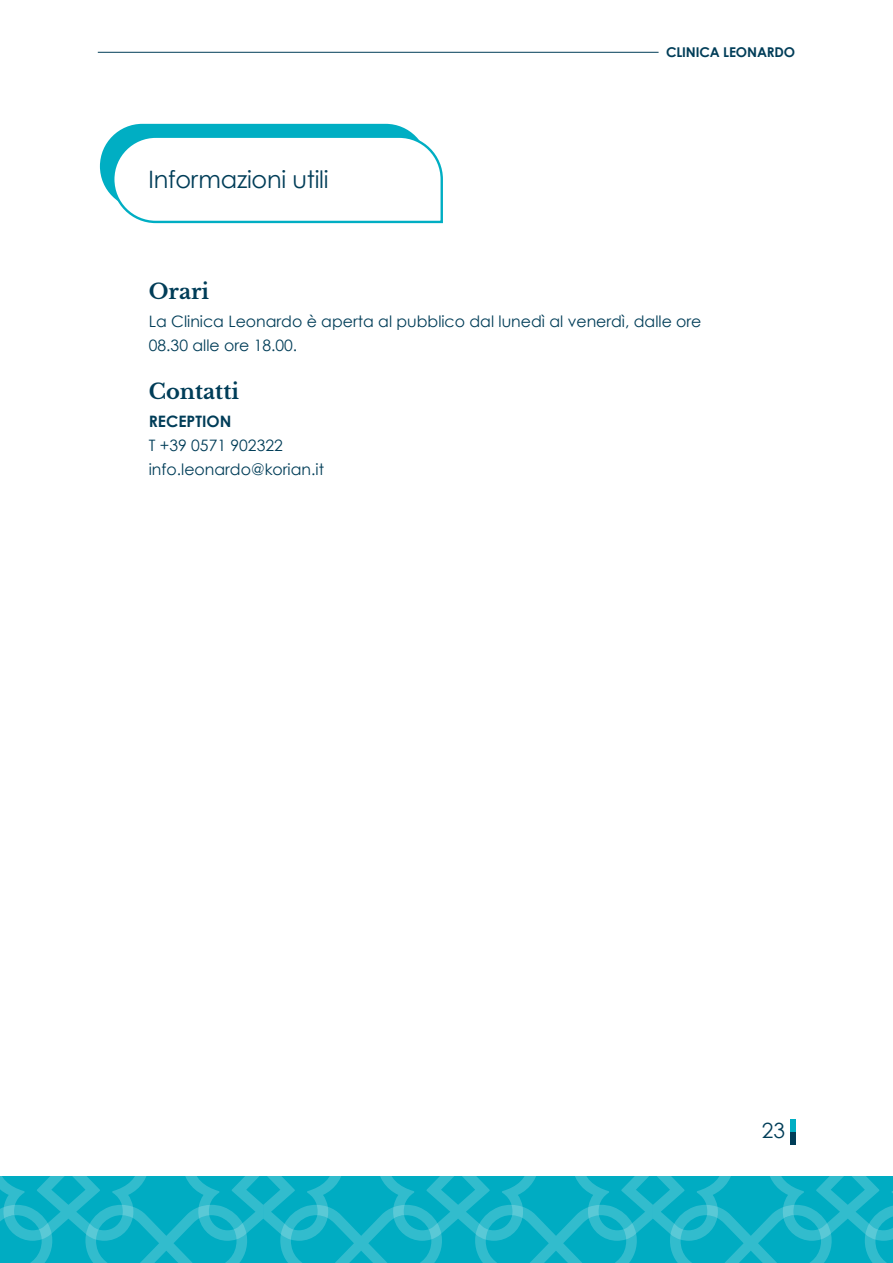
<style>
.page{position:relative;width:893px;height:1263px;background:#fff}
.page>*{position:absolute;margin:0;border:0;box-sizing:border-box;transform-origin:0 0}
.t1{font:24px "Century Gothic";letter-spacing:-.01em;color:#003d58}
.t2{font:700 21px "Libre Baskerville";color:#003d58}
.t3{font:21px "Century Gothic";color:#003d58}
.t4{font:15.75px/24px "Century Gothic";color:#003d58}
.t5{font:700 15.75px "Century Gothic";color:#003d58}
.t6{font:700 13.5px "Century Gothic";letter-spacing:-.01em;color:#003d58}
</style>
<div class="page">
<svg style="left:0;top:1176px;width:893px;height:87px;background:#14b2c6"></svg>
<div style="left:790px;top:1132px;width:5px;height:12px;background:#003d58"></div>
<div style="left:790px;top:1119px;width:5px;height:13px;background:#00aec3"></div>
<hr style="left:98px;top:52px;width:561px;height:1px;background:#003d58">
<svg style="left:100px;top:124px;width:343px;height:100px"></svg>
<h1 class="t1" style="left:149px;top:165px;width:181px">Informazioni utili</h1>
<p class="t6" style="left:666px;top:44px;width:131px">CLINICA LEONARDO</p>
<h2 class="t2" style="left:149px;top:279px;width:62px">Orari</h2>
<p class="t4" style="left:149px;top:309px;width:554px">La Clinica Leonardo è aperta al pubblico dal lunedì al venerdì, dalle ore<br>08.30 alle ore 18.00.</p>
<h2 class="t2" style="left:149px;top:379px;width:92px">Contatti</h2>
<p class="t5" style="left:149px;top:412px;width:84px">RECEPTION</p>
<p class="t4" style="left:149px;top:433px;width:177px">T +39 0571 902322 info.leonardo@korian.it</p>
<h2 class="t3" style="left:762px;top:1118px;width:25px">23</h2>
</div>
